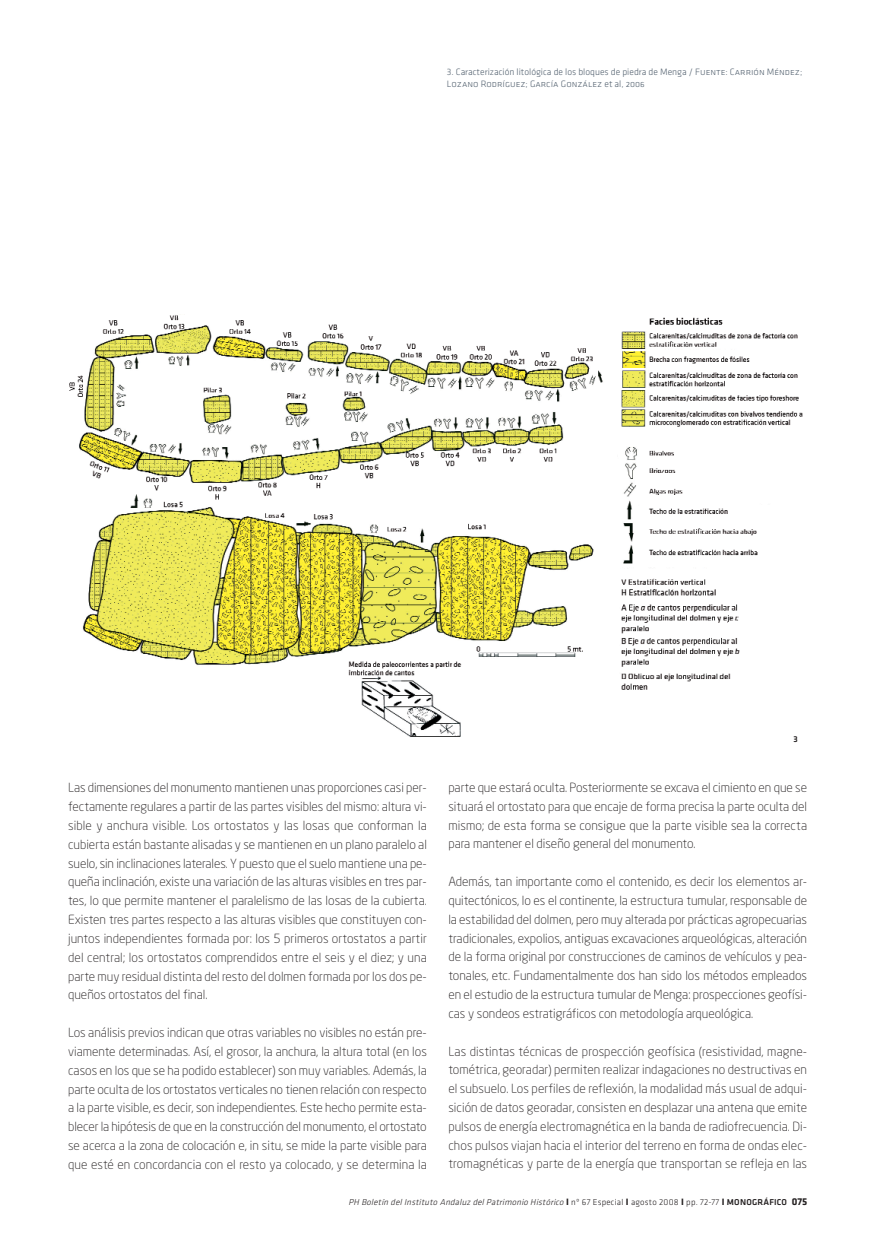
<style>
.page{position:relative;width:876px;height:1238px;background:#fff}
.page>*{position:absolute;margin:0;border:0;box-sizing:border-box;transform-origin:0 0}
.t1{font:300 12.45px/18.8px "Neo Sans";color:#231f20;text-align:justify}
.t2{font:300 9.6px "Klavika";color:#53616f}
.t3{font:9.6px "Klavika Light Caps";color:#53616f}
.t4{font:italic 300 8.85px "Klavika";color:#231f20}
.t5{font:500 8.85px "Klavika";color:#231f20}
.s1{font-family:"Klavika Light Caps";font-weight:400}
.s2{font-family:"Klavika";font-weight:300}
.s3{font-weight:700;font-style:normal;font-size:9.6px}
.s4{font-style:normal}
.s5{font-weight:500;font-style:normal}
.s6{font-weight:700;font-style:normal;font-size:10.35px}
</style>
<div class="page">
<img style="left:69px;top:315px;width:734px;height:422px">
<p class="t2" style="left:447px;top:69px;width:357px">3. Caracterización litológica de los bloques de piedra de Menga / <span class="s1">Fuente: Carrión Méndez;</span></p>
<p class="t3" style="left:447px;top:78px;width:199px">Lozano Rodríguez; García González <span class="s2">et al</span>, 2006</p>
<p class="t1" style="left:68px;top:779px;width:360px">Las dimensiones del monumento mantienen unas proporciones casi per&shy;fectamente regulares a partir de las partes visibles del mismo: altura vi&shy;sible y anchura visible. Los ortostatos y las losas que conforman la cubierta están bastante alisadas y se mantienen en un plano paralelo al suelo, sin inclinaciones laterales. Y puesto que el suelo mantiene una pe&shy;queña inclinación, existe una variación de las alturas visibles en tres par&shy;tes, lo que permite mantener el paralelismo de las losas de la cubierta.<br>Existen tres partes respecto a las alturas visibles que constituyen con&shy;juntos independientes formada por: los 5 primeros ortostatos a partir del central; los ortostatos comprendidos entre el seis y el diez; y una parte muy residual distinta del resto del dolmen formada por los dos pe&shy;queños ortostatos del final.</p>
<p class="t1" style="left:68px;top:1024px;width:360px">Los análisis previos indican que otras variables no visibles no están pre&shy;viamente determinadas. Así, el grosor, la anchura, la altura total (en los casos en los que se ha podido establecer) son muy variables. Además, la parte oculta de los ortostatos verticales no tienen relación con respecto a la parte visible, es decir, son independientes. Este hecho permite esta&shy;blecer la hipótesis de que en la construcción del monumento, el ortostato se acerca a la zona de colocación e, in situ, se mide la parte visible para que esté en concordancia con el resto ya colocado, y se determina la</p>
<p class="t5" style="left:793px;top:736px;width:6px">3</p>
<p class="t1" style="left:448px;top:779px;width:360px">parte que estará oculta. Posteriormente se excava el cimiento en que se situará el ortostato para que encaje de forma precisa la parte oculta del mismo; de esta forma se consigue que la parte visible sea la correcta para mantener el diseño general del monumento.</p>
<p class="t1" style="left:448px;top:873px;width:360px">Además, tan importante como el contenido, es decir los elementos ar&shy;quitectónicos, lo es el continente, la estructura tumular, responsable de la estabilidad del dolmen, pero muy alterada por prácticas agropecuarias tradicionales, expolios, antiguas excavaciones arqueológicas, alteración de la forma original por construcciones de caminos de vehículos y pea&shy;tonales, etc. Fundamentalmente dos han sido los métodos empleados en el estudio de la estructura tumular de Menga: prospecciones geofísi&shy;cas y sondeos estratigráficos con metodología arqueológica.</p>
<p class="t1" style="left:448px;top:1042px;width:360px">Las distintas técnicas de prospección geofísica (resistividad, magne&shy;tométrica, georadar) permiten realizar indagaciones no destructivas en el subsuelo. Los perfiles de reflexión, la modalidad más usual de adqui&shy;sición de datos georadar, consisten en desplazar una antena que emite pulsos de energía electromagnética en la banda de radiofrecuencia. Di&shy;chos pulsos viajan hacia el interior del terreno en forma de ondas elec&shy;tromagnéticas y parte de la energía que transportan se refleja en las</p>
<p class="t4" style="left:349px;top:1198px;width:460px">PH Boletín del Instituto Andaluz del Patrimonio Histórico<span class="s3">I</span> <span class="s4">nº 67 Especial</span> <span class="s3">I</span> <span class="s4">agosto 2008</span> <span class="s3">I</span> <span class="s4">pp. 72-77</span> <span class="s3">I</span> <span class="s5">MONOGRÁFICO</span> <span class="s6">075</span></p>
</div>
